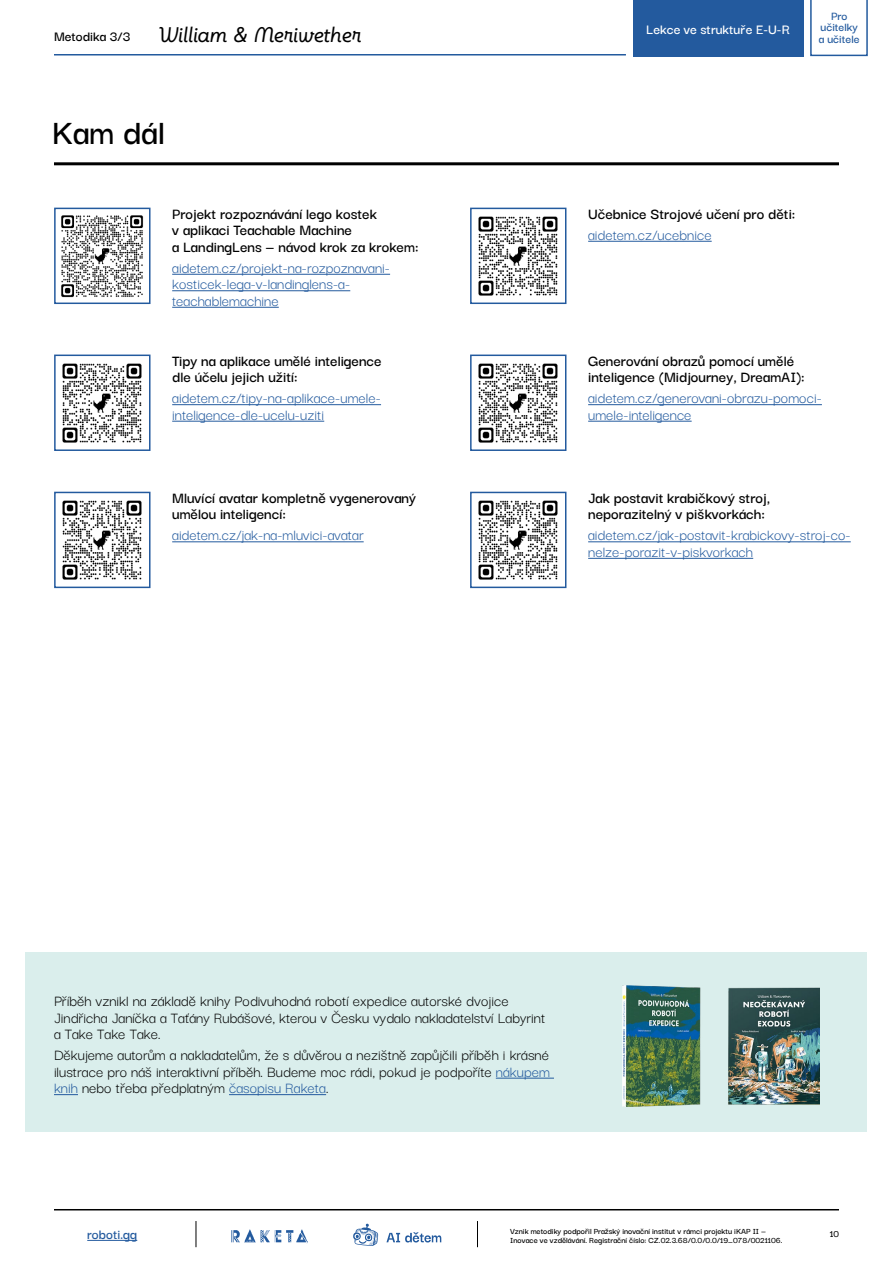
<style>
.page{position:relative;width:893px;height:1263px;background:#fff}
.page>*{position:absolute;margin:0;border:0;box-sizing:border-box;transform-origin:0 0}
.t1{font:600 37.5px "Darker Grotesque";color:#000}
.t2{font:21px "Integrascript";color:#000}
.t3{font:16.5px/16.5px "Darker Grotesque";color:#000}
.t4{font:600 16.5px/16.5px "Darker Grotesque";color:#000}
.t5{font:16.5px/16.5px "Darker Grotesque";color:#235a9e}
.t6{font:600 15px "Darker Grotesque";color:#fff}
.t7{font:600 15px "Darker Grotesque";color:#000}
.t8{font:600 15px "Darker Grotesque";color:#235a9e}
.t9{font:600 12.9px/11.4px "Darker Grotesque";color:#235a9e;text-align:center}
.t10{font:600 10.5px "Darker Grotesque";color:#000}
.t11{font:600 9px/9px "Darker Grotesque";color:#000}
.s1{color:#235a9e}
</style>
<div class="page">
<hr style="left:54px;top:1209px;width:785px;height:1px;background:#000">
<hr style="left:54px;top:54px;width:572px;height:2px;background:#235a9e">
<hr style="left:87px;top:1240px;width:50px;height:1px;background:#235a9e">
<svg style="left:196px;top:1221px;width:1px;height:26px"></svg>
<svg style="left:477px;top:1221px;width:1px;height:26px"></svg>
<div style="left:633px;top:0;width:170px;height:56px;background:#235a9e"></div>
<svg style="left:810px;top:0;width:58px;height:56px"></svg>
<img style="left:232px;top:1230px;width:76px;height:13px">
<svg style="left:386px;top:1232px;width:55px;height:10px"></svg>
<svg style="left:353px;top:1224px;width:25px;height:22px"></svg>
<hr style="left:54px;top:162px;width:785px;height:3px;background:#000">
<hr style="left:172px;top:274px;width:218px;height:1px;background:#235a9e">
<hr style="left:172px;top:290px;width:178px;height:1px;background:#235a9e">
<hr style="left:172px;top:307px;width:107px;height:1px;background:#235a9e">
<hr style="left:172px;top:404px;width:209px;height:1px;background:#235a9e">
<hr style="left:172px;top:421px;width:152px;height:1px;background:#235a9e">
<hr style="left:172px;top:541px;width:192px;height:1px;background:#235a9e">
<hr style="left:588px;top:241px;width:124px;height:1px;background:#235a9e">
<hr style="left:588px;top:404px;width:234px;height:1px;background:#235a9e">
<hr style="left:588px;top:421px;width:104px;height:1px;background:#235a9e">
<hr style="left:588px;top:541px;width:263px;height:1px;background:#235a9e">
<hr style="left:588px;top:558px;width:165px;height:1px;background:#235a9e">
<img style="left:61px;top:215px;width:83px;height:83px">
<div style="left:54px;top:208px;width:97px;height:96px;border:2px solid #235a9e"></div>
<img style="left:62px;top:363px;width:80px;height:80px">
<div style="left:54px;top:355px;width:97px;height:96px;border:2px solid #235a9e"></div>
<img style="left:62px;top:500px;width:80px;height:80px">
<div style="left:54px;top:492px;width:97px;height:96px;border:2px solid #235a9e"></div>
<img style="left:478px;top:216px;width:80px;height:80px">
<div style="left:470px;top:208px;width:96px;height:96px;border:2px solid #235a9e"></div>
<img style="left:478px;top:363px;width:80px;height:80px">
<div style="left:470px;top:355px;width:96px;height:96px;border:2px solid #235a9e"></div>
<img style="left:478px;top:500px;width:80px;height:80px">
<div style="left:470px;top:492px;width:96px;height:96px;border:2px solid #235a9e"></div>
<div style="left:26px;top:952px;width:841px;height:180px;background:#daeeec"></div>
<hr style="left:496px;top:1078px;width:58px;height:1px;background:#235a9e">
<svg style="left:54px;top:1094px;width:24px;height:1px"></svg>
<hr style="left:229px;top:1094px;width:97px;height:1px;background:#235a9e">
<img style="left:623px;top:985px;width:197px;height:121px">
<p class="t7" style="left:54px;top:25px;width:78px">Metodika 3/3</p>
<p class="t2" style="left:158px;top:21px;width:205px">William &amp; Meriwether</p>
<h1 class="t1" style="left:52px;top:104px;width:114px">Kam dál</h1>
<p class="t4" style="left:172px;top:204px;width:248px">Projekt rozpoznávání lego kostek<br>v aplikaci Teachable Machine<br>a LandingLens — návod krok za krokem:</p>
<p class="t5" style="left:172px;top:258px;width:219px">aidetem.cz/projekt-na-rozpoznavani&shy;kosticek-lega-v-landinglens-a&shy;teachablemachine</p>
<p class="t4" style="left:172px;top:351px;width:211px">Tipy na aplikace umělé inteligence dle účelu jejich užití:</p>
<p class="t5" style="left:172px;top:388px;width:210px">aidetem.cz/tipy-na-aplikace-umele&shy;inteligence-dle-ucelu-uziti</p>
<p class="t4" style="left:172px;top:488px;width:245px">Mluvící avatar kompletně vygenerovaný umělou inteligencí:</p>
<p class="t5" style="left:172px;top:526px;width:193px">aidetem.cz/jak-na-mluvici-avatar</p>
<p class="t6" style="left:646px;top:18px;width:145px">Lekce ve struktuře E-U-R</p>
<p class="t9" style="left:819px;top:9px;width:42px">Pro učitelky a učitele</p>
<p class="t4" style="left:588px;top:204px;width:209px">Učebnice Strojové učení pro děti:</p>
<p class="t5" style="left:588px;top:225px;width:125px">aidetem.cz/ucebnice</p>
<p class="t4" style="left:588px;top:351px;width:218px">Generování obrazů pomocí umělé inteligence (Midjourney, DreamAI):</p>
<p class="t5" style="left:588px;top:388px;width:235px">aidetem.cz/generovani-obrazu-pomoci&shy;umele-inteligence</p>
<p class="t4" style="left:588px;top:488px;width:184px">Jak postavit krabičkový stroj, neporazitelný v piškvorkách:</p>
<p class="t5" style="left:588px;top:526px;width:264px">aidetem.cz/jak-postavit-krabickovy-stroj-co&shy;nelze-porazit-v-piskvorkach</p>
<p class="t3" style="left:54px;top:992px;width:493px">Příběh vznikl na základě knihy Podivuhodná robotí expedice autorské dvojice<br>Jindřicha Janíčka a Taťány Rubášové, kterou v Česku vydalo nakladatelství Labyrint a Take Take Take.</p>
<p class="t3" style="left:54px;top:1045px;width:497px;text-align:justify">Děkujeme autorům a nakladatelům, že s důvěrou a nezištně zapůjčili příběh i krásné ilustrace pro náš interaktivní příběh. Budeme moc rádi, pokud je podpoříte <span class="s1">nákupem knih</span> nebo třeba předplatným <span class="s1">časopisu Raketa</span>.</p>
<p class="t8" style="left:87px;top:1223px;width:52px">roboti.gg</p>
<p class="t11" style="left:510px;top:1226px;width:274px">Vznik metodiky podpořil Pražský inovační institut v rámci projektu iKAP II —<br>Inovace ve vzdělávání. Registrační číslo: CZ.02.3.68/0.0/0.0/19_078/0021106.</p>
<p class="t10" style="left:830px;top:1226px;width:11px">10</p>
</div>
